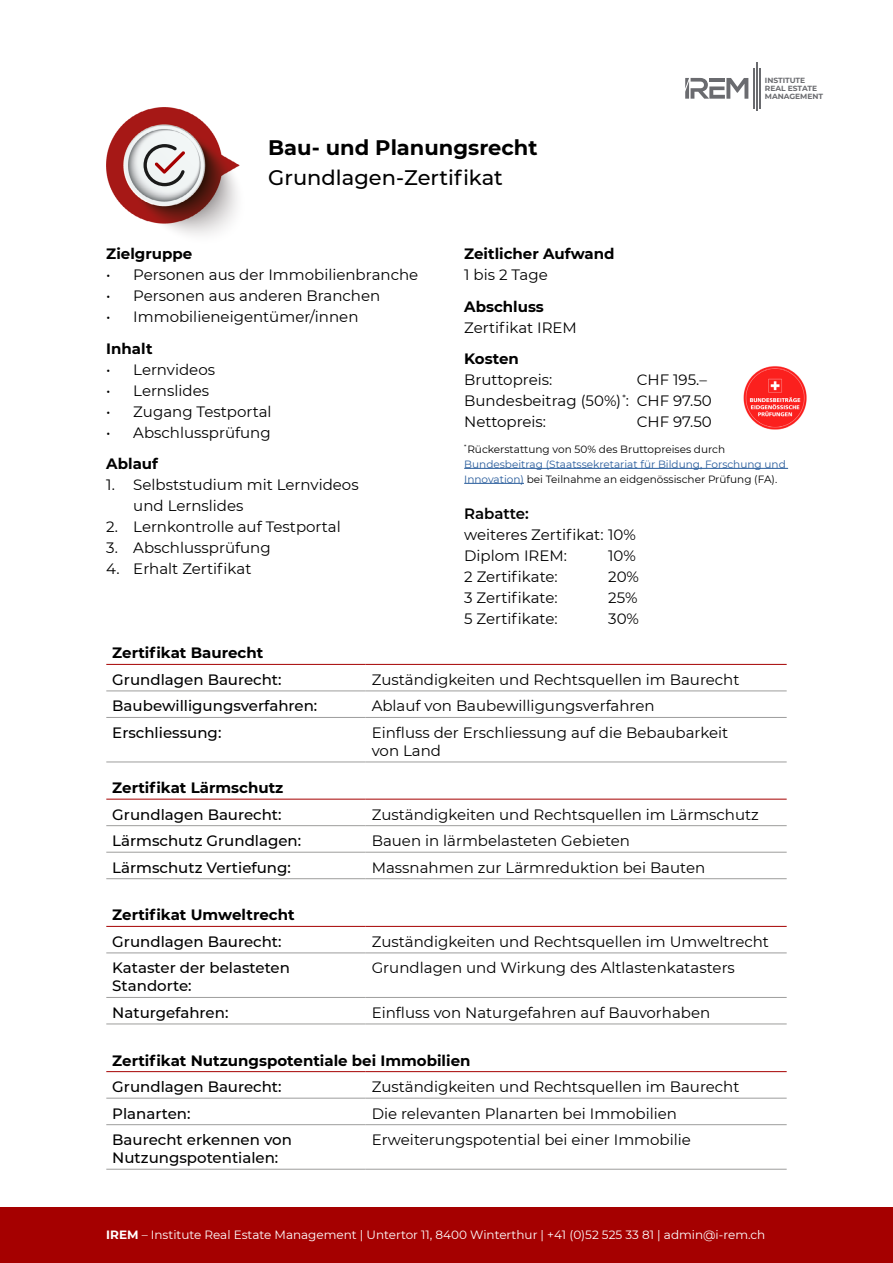
<style>
.page{position:relative;width:893px;height:1263px;background:#fff}
.page>*{position:absolute;margin:0;border:0;box-sizing:border-box;transform-origin:0 0}
.t1{font:500 21px "Montserrat";color:#000}
.t2{font:700 21px "Montserrat";color:#000}
.t3{font:15px/21px "Montserrat";color:#000}
.t4{font:500 15px/18px "Montserrat";color:#000}
.t5{font:700 15px "Montserrat";color:#000}
.t6{font:600 15px "Montserrat";letter-spacing:-.005em;color:#000}
.t7{font:12px "Montserrat";color:#fff}
.t8{font:10.5px/15px "Montserrat";color:#000}
.t9{font:700 7.5px/7.8px "Montserrat";color:#6a6b6f}
.s1{color:#275b9b}
.s2{font-weight:700}
</style>
<div class="page">
<div style="left:0;top:1207px;width:893px;height:56px;background:#a50000"></div>
<svg style="left:685px;top:78px;width:63px;height:21px"></svg>
<hr style="left:756px;top:62px;width:1px;height:49px;background:#6a6b6f">
<hr style="left:760px;top:68px;width:1px;height:41px;background:#6a6b6f">
<hr style="left:753px;top:68px;width:1px;height:41px;background:#6a6b6f">
<hr style="left:464px;top:468px;width:324px;height:1px;background:#275b9b">
<hr style="left:464px;top:483px;width:60px;height:1px;background:#275b9b">
<img style="left:106px;top:107px;width:134px;height:128px">
<hr style="left:106px;top:664px;width:260px;height:1px;background:#a50000">
<hr style="left:366px;top:664px;width:421px;height:1px;background:#a50000">
<hr style="left:106px;top:691px;width:260px;height:1px;background:#9d9d9c">
<hr style="left:366px;top:691px;width:421px;height:1px;background:#9d9d9c">
<hr style="left:106px;top:717px;width:260px;height:1px;background:#9d9d9c">
<hr style="left:366px;top:717px;width:421px;height:1px;background:#9d9d9c">
<hr style="left:106px;top:762px;width:260px;height:1px;background:#9d9d9c">
<hr style="left:366px;top:762px;width:421px;height:1px;background:#9d9d9c">
<hr style="left:106px;top:799px;width:260px;height:1px;background:#a50000">
<hr style="left:366px;top:799px;width:421px;height:1px;background:#a50000">
<hr style="left:106px;top:825px;width:260px;height:1px;background:#9d9d9c">
<hr style="left:366px;top:825px;width:421px;height:1px;background:#9d9d9c">
<hr style="left:106px;top:852px;width:260px;height:1px;background:#9d9d9c">
<hr style="left:366px;top:852px;width:421px;height:1px;background:#9d9d9c">
<hr style="left:106px;top:878px;width:260px;height:1px;background:#9d9d9c">
<hr style="left:366px;top:878px;width:421px;height:1px;background:#9d9d9c">
<hr style="left:106px;top:926px;width:260px;height:1px;background:#a50000">
<hr style="left:366px;top:926px;width:421px;height:1px;background:#a50000">
<hr style="left:106px;top:953px;width:260px;height:1px;background:#9d9d9c">
<hr style="left:366px;top:953px;width:421px;height:1px;background:#9d9d9c">
<hr style="left:106px;top:997px;width:260px;height:1px;background:#9d9d9c">
<hr style="left:366px;top:997px;width:421px;height:1px;background:#9d9d9c">
<hr style="left:106px;top:1024px;width:260px;height:1px;background:#9d9d9c">
<hr style="left:366px;top:1024px;width:421px;height:1px;background:#9d9d9c">
<hr style="left:106px;top:1071px;width:260px;height:1px;background:#a50000">
<hr style="left:366px;top:1071px;width:421px;height:1px;background:#a50000">
<hr style="left:106px;top:1098px;width:260px;height:1px;background:#9d9d9c">
<hr style="left:366px;top:1098px;width:421px;height:1px;background:#9d9d9c">
<hr style="left:106px;top:1124px;width:260px;height:1px;background:#9d9d9c">
<hr style="left:366px;top:1124px;width:421px;height:1px;background:#9d9d9c">
<hr style="left:106px;top:1169px;width:260px;height:1px;background:#9d9d9c">
<hr style="left:366px;top:1169px;width:421px;height:1px;background:#9d9d9c">
<svg style="left:144px;top:144px;width:41px;height:42px"></svg>
<img style="left:743px;top:366px;width:64px;height:64px">
<h1 class="t2" style="left:268px;top:133px;width:271px">Bau- und Planungsrecht</h1>
<h1 class="t1" style="left:268px;top:163px;width:236px">Grundlagen-Zertifikat</h1>
<p class="t9" style="left:765px;top:76px;width:60px">INSTITUTE<br>REAL ESTATE<br>MANAGEMENT</p>
<p class="t5" style="left:106px;top:243px;width:87px">Zielgruppe</p>
<p class="t3" style="left:106px;top:264px;width:313px">• Personen aus der Immobilienbranche</p>
<p class="t3" style="left:106px;top:285px;width:276px">• Personen aus anderen Branchen</p>
<p class="t3" style="left:106px;top:306px;width:254px">• Immobilieneigentümer/innen</p>
<p class="t5" style="left:106px;top:337px;width:48px">Inhalt</p>
<p class="t3" style="left:106px;top:358px;width:110px">• Lernvideos</p>
<p class="t3" style="left:106px;top:379px;width:104px">• Lernslides</p>
<p class="t3" style="left:106px;top:400px;width:167px">• Zugang Testportal</p>
<p class="t3" style="left:106px;top:421px;width:166px">• Abschlussprüfung</p>
<p class="t5" style="left:106px;top:453px;width:53px">Ablauf</p>
<p class="t3" style="left:133px;top:474px;width:227px;text-indent:-27px">1. Selbststudium mit Lernvideos und Lernslides</p>
<p class="t3" style="left:106px;top:516px;width:236px">2. Lernkontrolle auf Testportal</p>
<p class="t3" style="left:106px;top:537px;width:166px">3. Abschlussprüfung</p>
<p class="t3" style="left:106px;top:558px;width:147px">4. Erhalt Zertifikat</p>
<p class="t5" style="left:464px;top:243px;width:152px">Zeitlicher Aufwand</p>
<p class="t3" style="left:464px;top:264px;width:85px">1 bis 2 Tage</p>
<p class="t5" style="left:464px;top:295px;width:81px">Abschluss</p>
<p class="t3" style="left:464px;top:316px;width:114px">Zertifikat IREM</p>
<p class="t5" style="left:464px;top:348px;width:56px">Kosten</p>
<p class="t3" style="left:464px;top:369px;width:90px">Bruttopreis:</p>
<p class="t3" style="left:464px;top:369px;width:249px;text-indent:173px">CHF 195.–<br>Bundesbeitrag (50%)<sup>*</sup>: CHF 97.50<br>Nettopreis:</p>
<p class="t3" style="left:637px;top:411px;width:77px">CHF 97.50</p>
<p class="t8" style="left:464px;top:441px;width:323px"><sup>*</sup> Rückerstattung von 50% des Bruttopreises durch<br><span class="s1">Bundesbeitrag (Staatssekretariat für Bildung, Forschung und<br>Innovation)</span> bei Teilnahme an eidgenössischer Prüfung (FA).</p>
<p class="t6" style="left:464px;top:503px;width:66px">Rabatte:</p>
<p class="t3" style="left:464px;top:523px;width:173px">weiteres Zertifikat: 10%<br>Diplom IREM:</p>
<p class="t3" style="left:608px;top:544px;width:29px">10%</p>
<p class="t3" style="left:464px;top:565px;width:95px">2 Zertifikate:</p>
<p class="t3" style="left:608px;top:565px;width:32px">20%</p>
<p class="t3" style="left:464px;top:586px;width:95px">3 Zertifikate:</p>
<p class="t3" style="left:608px;top:586px;width:31px">25%</p>
<p class="t3" style="left:464px;top:607px;width:95px">5 Zertifikate:</p>
<p class="t3" style="left:608px;top:607px;width:32px">30%</p>
<p class="t5" style="left:112px;top:642px;width:152px">Zertifikat Baurecht</p>
<p class="t4" style="left:112px;top:670px;width:171px">Grundlagen Baurecht:</p>
<p class="t3" style="left:372px;top:668px;width:369px">Zuständigkeiten und Rechtsquellen im Baurecht</p>
<p class="t4" style="left:112px;top:696px;width:207px">Baubewilligungsverfahren:</p>
<p class="t3" style="left:372px;top:695px;width:284px">Ablauf von Baubewilligungsverfahren</p>
<p class="t4" style="left:112px;top:723px;width:111px">Erschliessung:</p>
<p class="t3" style="left:372px;top:723px;width:358px;line-height:18px">Einfluss der Erschliessung auf die Bebaubarkeit von Land</p>
<p class="t5" style="left:112px;top:777px;width:173px">Zertifikat Lärmschutz</p>
<p class="t4" style="left:112px;top:805px;width:171px">Grundlagen Baurecht:</p>
<p class="t3" style="left:372px;top:803px;width:389px">Zuständigkeiten und Rechtsquellen im Lärmschutz</p>
<p class="t4" style="left:112px;top:831px;width:190px">Lärmschutz Grundlagen:</p>
<p class="t3" style="left:372px;top:830px;width:260px">Bauen in lärmbelasteten Gebieten</p>
<p class="t4" style="left:112px;top:858px;width:180px">Lärmschutz Vertiefung:</p>
<p class="t3" style="left:372px;top:856px;width:335px">Massnahmen zur Lärmreduktion bei Bauten</p>
<p class="t5" style="left:112px;top:904px;width:184px">Zertifikat Umweltrecht</p>
<p class="t4" style="left:112px;top:932px;width:171px">Grundlagen Baurecht:</p>
<p class="t3" style="left:372px;top:930px;width:399px">Zuständigkeiten und Rechtsquellen im Umweltrecht</p>
<p class="t4" style="left:112px;top:958px;width:179px">Kataster der belasteten<br>Standorte:</p>
<p class="t3" style="left:372px;top:957px;width:365px">Grundlagen und Wirkung des Altlastenkatasters</p>
<p class="t4" style="left:112px;top:1003px;width:118px">Naturgefahren:</p>
<p class="t3" style="left:372px;top:1001px;width:340px">Einfluss von Naturgefahren auf Bauvorhaben</p>
<p class="t5" style="left:112px;top:1049px;width:360px">Zertifikat Nutzungspotentiale bei Immobilien</p>
<p class="t4" style="left:112px;top:1077px;width:171px">Grundlagen Baurecht:</p>
<p class="t3" style="left:372px;top:1076px;width:369px">Zuständigkeiten und Rechtsquellen im Baurecht</p>
<p class="t4" style="left:112px;top:1104px;width:80px">Planarten:</p>
<p class="t3" style="left:372px;top:1102px;width:307px">Die relevanten Planarten bei Immobilien</p>
<p class="t4" style="left:112px;top:1130px;width:181px">Baurecht erkennen von<br>Nutzungspotentialen:</p>
<p class="t3" style="left:372px;top:1129px;width:321px">Erweiterungspotential bei einer Immobilie</p>
<p class="t7" style="left:106px;top:1227px;width:660px"><span class="s2">IREM</span> – Institute Real Estate Management | Untertor 11, 8400 Winterthur | +41 (0)52 525 33 81 | admin@i-rem.ch</p>
</div>
